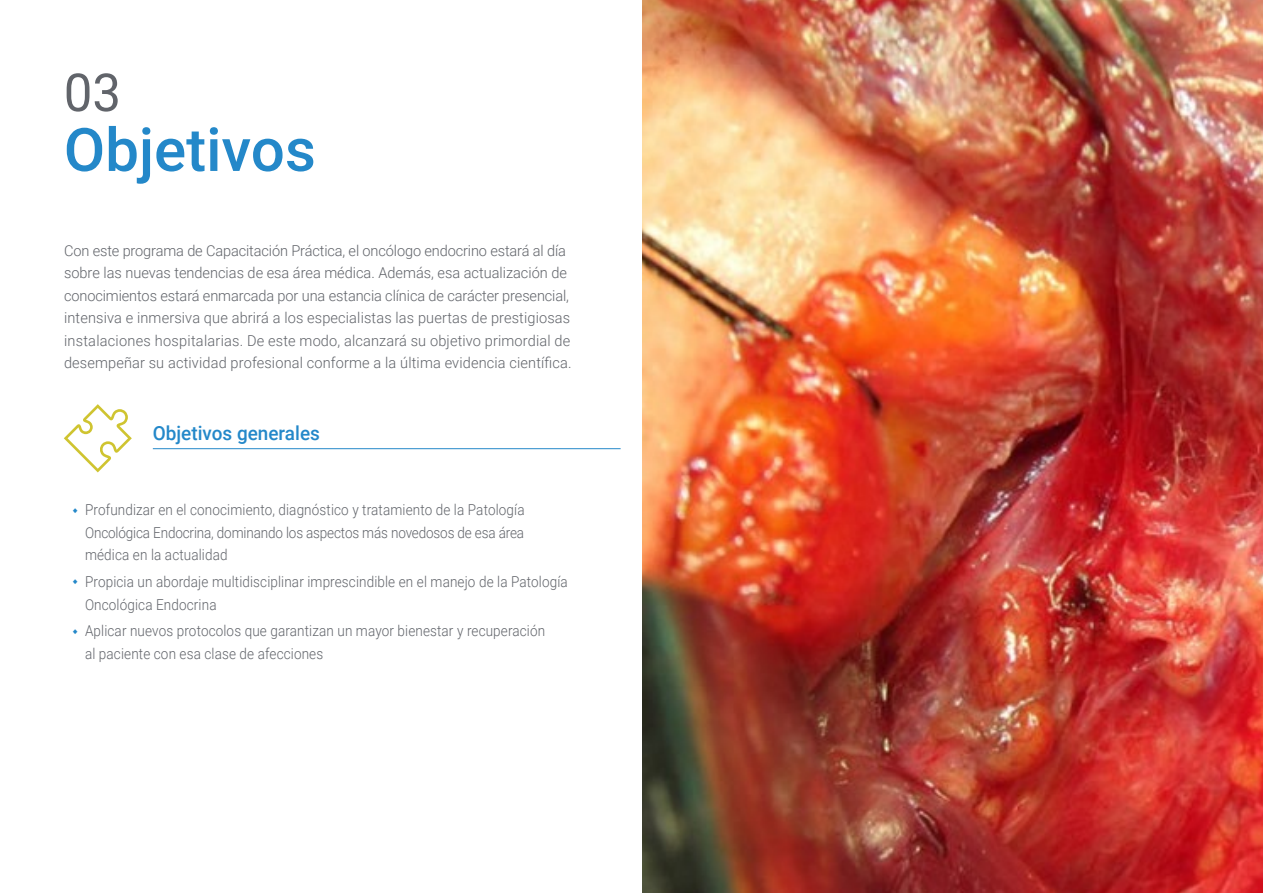
<style>
.page{position:relative;width:1263px;height:893px;background:#fff}
.page>*{position:absolute;margin:0;border:0;box-sizing:border-box;transform-origin:0 0}
.t1{font:500 60px "Roboto";color:#2488c9}
.t2{font:52.5px "Roboto";color:#61646a}
.t3{font:500 19.5px "Roboto";color:#2488c9}
.t4{font:300 15px/22.5px "Roboto";letter-spacing:.01em;color:#61646a}
.t5{font:300 15px/22.5px "Roboto";letter-spacing:.01em;color:#61646a;scale:.9 1}
</style>
<div class="page">
<img style="left:642px;top:0;width:621px;height:893px">
<hr style="left:153px;top:448px;width:468px;height:1px;background:#2488c9">
<svg style="left:64px;top:404px;width:68px;height:68px"></svg>
<h2 class="t2" style="left:64px;top:56px;width:59px">03</h2>
<h1 class="t1" style="left:64px;top:108px;width:254px">Objetivos</h1>
<p class="t4" style="left:64px;top:239px;width:509px">Con este programa de Capacitación Práctica, el oncólogo endocrino estará al día sobre las nuevas tendencias de esa área médica. Además, esa actualización de conocimientos estará enmarcada por una estancia clínica de carácter presencial, intensiva e inmersiva que abrirá a los especialistas las puertas de prestigiosas instalaciones hospitalarias. De este modo, alcanzará su objetivo primordial de desempeñar su actividad profesional conforme a la última evidencia científica.</p>
<h3 class="t3" style="left:153px;top:420px;width:169px">Objetivos generales</h3>
<p class="t5" style="left:85px;top:498px;width:490px;text-align:justify">Profundizar en el conocimiento, diagnóstico y tratamiento de la Patología Oncológica Endocrina, dominando los aspectos más novedosos de esa área médica en la actualidad</p>
<p class="t5" style="left:85px;top:570px;width:538px">Propicia un abordaje multidisciplinar imprescindible en el manejo de la Patología<br>Oncológica Endocrina</p>
<p class="t5" style="left:85px;top:619px;width:513px">Aplicar nuevos protocolos que garantizan un mayor bienestar y recuperación al paciente con esa clase de afecciones</p>
</div>
